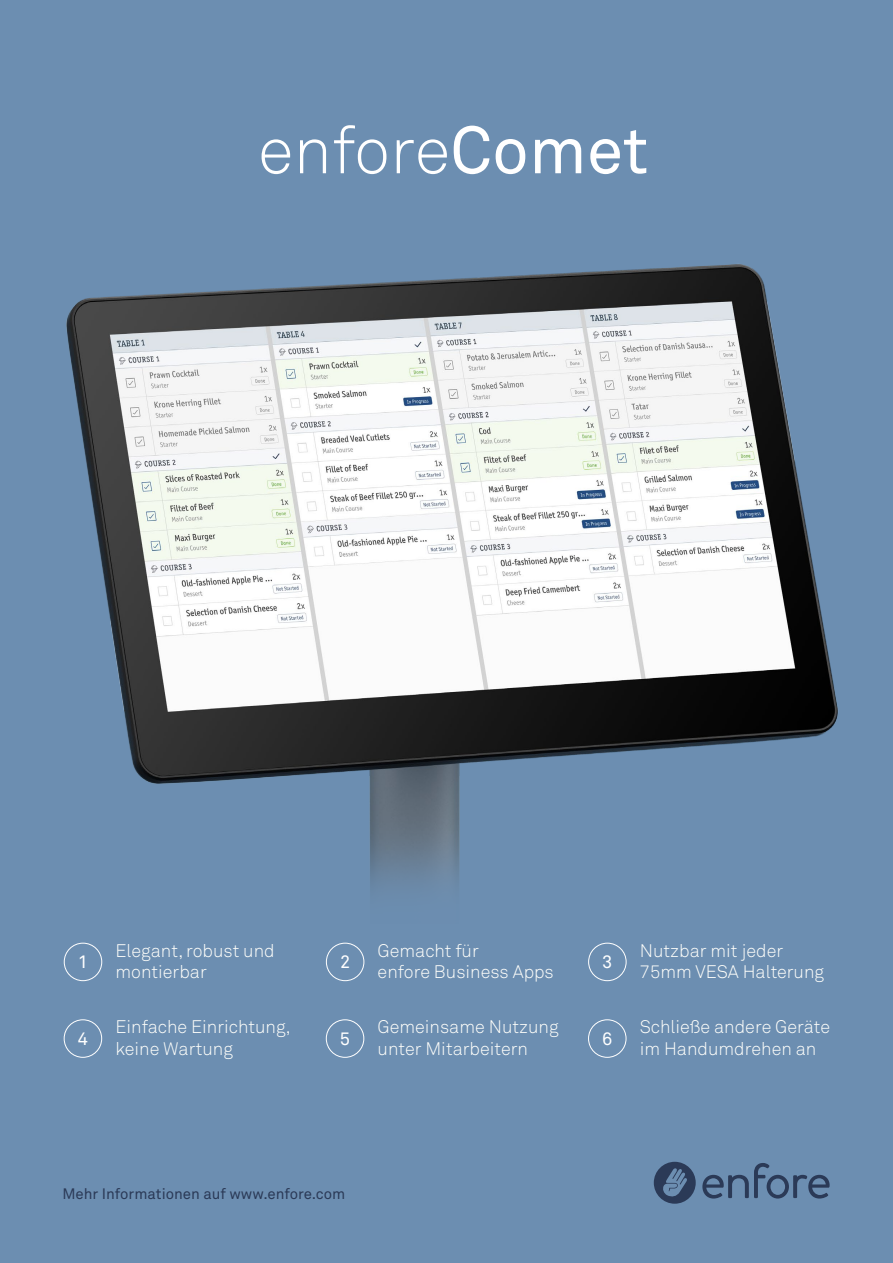
<style>
.page{position:relative;width:893px;height:1263px;background:#6c8eb1}
.page>*{position:absolute;margin:0;border:0;box-sizing:border-box;transform-origin:0 0}
.feature_list{font:300 66px "Akkurat Std";color:#fff}
.key_features{font:300 18px/21.6px "Akkurat Std";color:#fffffb}
.number{font:18px "Akkurat Std";color:#fff}
.feature_list-2{font:15px "Akkurat Std";color:#2b3a57}
.s1{font-weight:400}
</style>
<div class="page">
<img style="left:63px;top:264px;width:775px;height:794px">
<svg style="left:654px;top:1162px;width:42px;height:42px"></svg>
<svg style="left:702px;top:1163px;width:128px;height:35px"></svg>
<div style="left:64px;top:943px;width:38px;height:38px;border:1px solid #fff;border-radius:50%"></div>
<div style="left:326px;top:943px;width:38px;height:38px;border:1px solid #fff;border-radius:50%"></div>
<div style="left:588px;top:943px;width:38px;height:38px;border:1px solid #fff;border-radius:50%"></div>
<div style="left:64px;top:1019px;width:38px;height:39px;border:1px solid #fff;border-radius:50%"></div>
<div style="left:326px;top:1019px;width:38px;height:39px;border:1px solid #fff;border-radius:50%"></div>
<div style="left:588px;top:1019px;width:38px;height:39px;border:1px solid #fff;border-radius:50%"></div>
<p class="feature_list" style="left:258px;top:111px;width:392px">enfore<span class="s1">Comet</span></p>
<p class="number" style="left:78px;top:951px;width:12px">1</p>
<p class="number" style="left:78px;top:1028px;width:12px">4</p>
<p class="key_features" style="left:115px;top:939px;width:161px">Elegant, robust und montierbar</p>
<p class="key_features" style="left:115px;top:1016px;width:177px">Einfache Einrichtung, keine Wartung</p>
<p class="key_features" style="left:378px;top:939px;width:178px">Gemacht für<br>enfore Business Apps</p>
<p class="number" style="left:340px;top:951px;width:12px">2</p>
<p class="key_features" style="left:640px;top:939px;width:186px">Nutzbar mit jeder<br>75mm VESA Halterung</p>
<p class="number" style="left:602px;top:951px;width:12px">3</p>
<p class="number" style="left:340px;top:1028px;width:12px">5</p>
<p class="key_features" style="left:378px;top:1016px;width:183px">Gemeinsame Nutzung unter Mitarbeitern</p>
<p class="number" style="left:602px;top:1028px;width:12px">6</p>
<p class="key_features" style="left:640px;top:1016px;width:192px">Schließe andere Geräte im Handumdrehen an</p>
<p class="feature_list-2" style="left:62px;top:1185px;width:285px">Mehr Informationen auf www.enfore.com</p>
</div>
